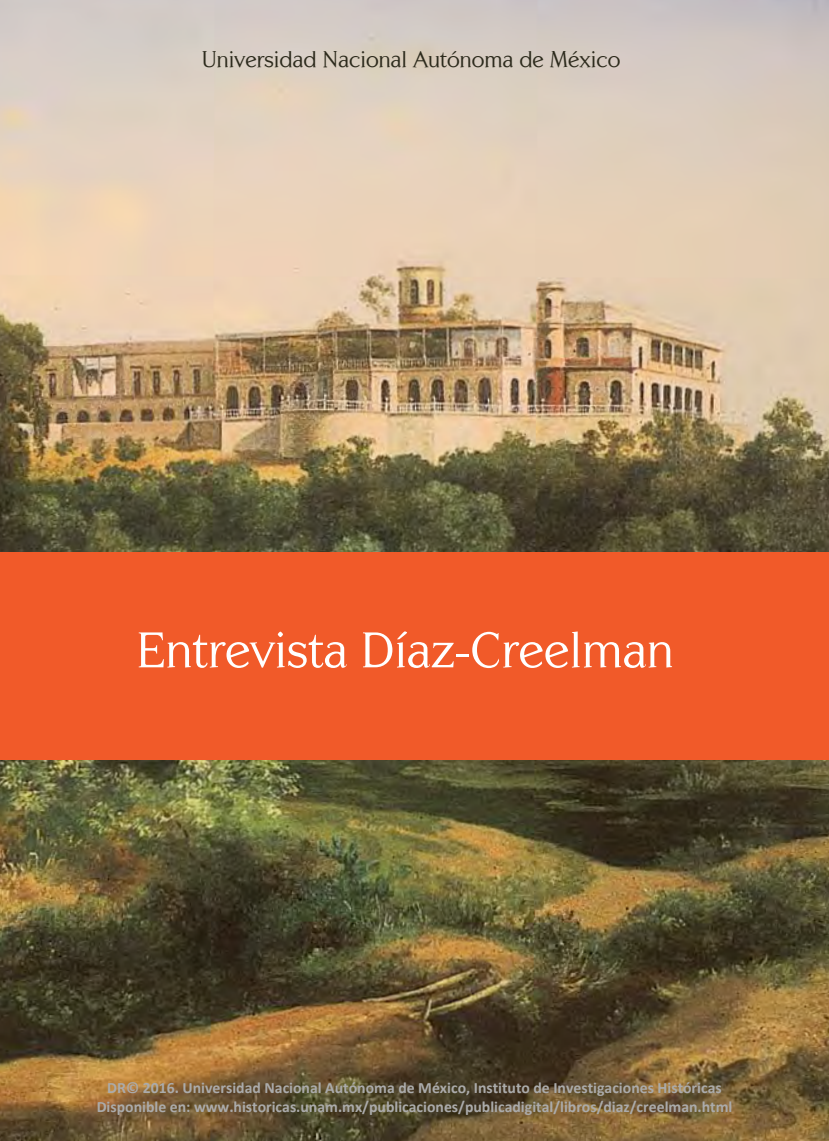
<style>
.page{position:relative;width:829px;height:1141px;background:#fff}
.page>*{position:absolute;margin:0;border:0;box-sizing:border-box;transform-origin:0 0}
.t1{font:50.75px "Centabel";color:#fff}
.t2{font:22.75px "Centabel";color:#2c2a1c}
.t3{font:700 15.75px/18.9px "Calibri";color:#ababab;text-align:center}
</style>
<div class="page">
<img style="left:0;top:0;width:828px;height:1141px">
<div style="left:0;top:553px;width:828px;height:207px;background:#f15a29"></div>
<h2 class="t2" style="left:202px;top:46px;width:420px">Universidad Nacional Autónoma de México</h2>
<h1 class="t1" style="left:136px;top:620px;width:539px">Entrevista Díaz-Creelman</h1>
<p class="t3" style="left:97px;top:1079px;width:637px">DR© 2016. Universidad Nacional Autónoma de México, Instituto de Investigaciones Históricas<br>Disponible en: www.historicas.unam.mx/publicaciones/publicadigital/libros/diaz/creelman.html</p>
</div>
